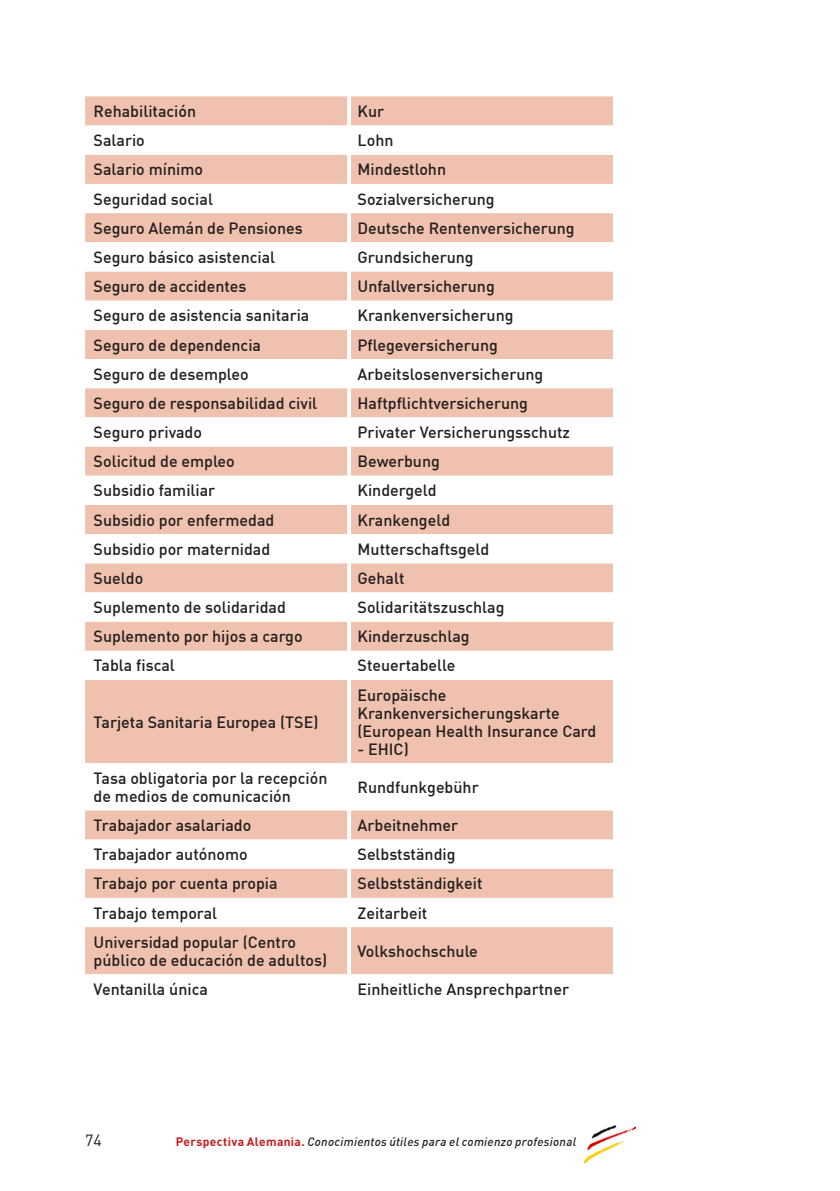
<style>
.page{position:relative;width:840px;height:1191px;background:#fff}
.page>*{position:absolute;margin:0;border:0;box-sizing:border-box;transform-origin:0 0}
.TABLA-CUERPO-PARRAFO{font:500 16px/18px "DIN";color:#231f20}
.t1{font:16px "DIN";color:#231f20}
.t2{font:italic 500 12px "DIN";letter-spacing:.025em;color:#231f20}
.s1{font-weight:700;font-style:normal;color:#c41c1d}
</style>
<div class="page">
<img style="left:583px;top:1125px;width:52px;height:38px">
<div style="left:85px;top:96px;width:527px;height:30px;background:#f0c1ae"></div>
<svg style="left:85px;top:155px;width:527px;height:819px;fill:#f0c1ae"></svg>
<hr style="left:347px;top:96px;width:4px;height:30px;background:#fff">
<hr style="left:347px;top:155px;width:4px;height:29px;background:#fff">
<hr style="left:347px;top:184px;width:4px;height:29px;background:#fff">
<hr style="left:347px;top:213px;width:4px;height:29px;background:#fff">
<hr style="left:347px;top:242px;width:4px;height:29px;background:#fff">
<hr style="left:347px;top:271px;width:4px;height:30px;background:#fff">
<hr style="left:347px;top:301px;width:4px;height:29px;background:#fff">
<hr style="left:347px;top:330px;width:4px;height:29px;background:#fff">
<hr style="left:347px;top:359px;width:4px;height:29px;background:#fff">
<hr style="left:347px;top:388px;width:4px;height:29px;background:#fff">
<hr style="left:347px;top:417px;width:4px;height:29px;background:#fff">
<hr style="left:347px;top:446px;width:4px;height:30px;background:#fff">
<hr style="left:347px;top:476px;width:4px;height:29px;background:#fff">
<hr style="left:347px;top:505px;width:4px;height:29px;background:#fff">
<hr style="left:347px;top:534px;width:4px;height:29px;background:#fff">
<hr style="left:347px;top:563px;width:4px;height:29px;background:#fff">
<hr style="left:347px;top:592px;width:4px;height:29px;background:#fff">
<hr style="left:347px;top:621px;width:4px;height:30px;background:#fff">
<hr style="left:347px;top:651px;width:4px;height:29px;background:#fff">
<hr style="left:347px;top:680px;width:4px;height:83px;background:#fff">
<hr style="left:347px;top:763px;width:4px;height:47px;background:#fff">
<hr style="left:347px;top:810px;width:4px;height:29px;background:#fff">
<hr style="left:347px;top:839px;width:4px;height:29px;background:#fff">
<hr style="left:347px;top:868px;width:4px;height:30px;background:#fff">
<hr style="left:347px;top:898px;width:4px;height:29px;background:#fff">
<hr style="left:347px;top:927px;width:4px;height:47px;background:#fff">
<p class="TABLA-CUERPO-PARRAFO" style="left:94px;top:102px;width:104px">Rehabilitación</p>
<p class="TABLA-CUERPO-PARRAFO" style="left:357px;top:102px;width:28px">Kur</p>
<p class="TABLA-CUERPO-PARRAFO" style="left:94px;top:131px;width:53px">Salario</p>
<p class="TABLA-CUERPO-PARRAFO" style="left:357px;top:131px;width:37px">Lohn</p>
<p class="TABLA-CUERPO-PARRAFO" style="left:94px;top:160px;width:111px">Salario mínimo</p>
<p class="TABLA-CUERPO-PARRAFO" style="left:357px;top:160px;width:90px">Mindestlohn</p>
<p class="TABLA-CUERPO-PARRAFO" style="left:94px;top:189px;width:121px">Seguridad social</p>
<p class="TABLA-CUERPO-PARRAFO" style="left:357px;top:189px;width:139px">Sozialversicherung</p>
<p class="TABLA-CUERPO-PARRAFO" style="left:94px;top:218px;width:210px">Seguro Alemán de Pensiones</p>
<p class="TABLA-CUERPO-PARRAFO" style="left:357px;top:218px;width:218px">Deutsche Rentenversicherung</p>
<p class="TABLA-CUERPO-PARRAFO" style="left:94px;top:248px;width:183px">Seguro básico asistencial</p>
<p class="TABLA-CUERPO-PARRAFO" style="left:357px;top:248px;width:118px">Grundsicherung</p>
<p class="TABLA-CUERPO-PARRAFO" style="left:94px;top:277px;width:154px">Seguro de accidentes</p>
<p class="TABLA-CUERPO-PARRAFO" style="left:357px;top:277px;width:139px">Unfallversicherung</p>
<p class="TABLA-CUERPO-PARRAFO" style="left:94px;top:306px;width:217px">Seguro de asistencia sanitaria</p>
<p class="TABLA-CUERPO-PARRAFO" style="left:357px;top:306px;width:157px">Krankenversicherung</p>
<p class="TABLA-CUERPO-PARRAFO" style="left:94px;top:335px;width:169px">Seguro de dependencia</p>
<p class="TABLA-CUERPO-PARRAFO" style="left:357px;top:335px;width:142px">Pflegeversicherung</p>
<p class="TABLA-CUERPO-PARRAFO" style="left:94px;top:364px;width:156px">Seguro de desempleo</p>
<p class="TABLA-CUERPO-PARRAFO" style="left:357px;top:364px;width:187px">Arbeitslosenversicherung</p>
<p class="TABLA-CUERPO-PARRAFO" style="left:94px;top:393px;width:225px">Seguro de responsabilidad civil</p>
<p class="TABLA-CUERPO-PARRAFO" style="left:357px;top:393px;width:172px">Haftpflichtversicherung</p>
<p class="TABLA-CUERPO-PARRAFO" style="left:94px;top:423px;width:110px">Seguro privado</p>
<p class="TABLA-CUERPO-PARRAFO" style="left:357px;top:423px;width:214px">Privater Versicherungsschutz</p>
<p class="TABLA-CUERPO-PARRAFO" style="left:94px;top:452px;width:143px">Solicitud de empleo</p>
<p class="TABLA-CUERPO-PARRAFO" style="left:357px;top:452px;width:84px">Bewerbung</p>
<p class="TABLA-CUERPO-PARRAFO" style="left:94px;top:481px;width:123px">Subsidio familiar</p>
<p class="TABLA-CUERPO-PARRAFO" style="left:357px;top:481px;width:81px">Kindergeld</p>
<p class="TABLA-CUERPO-PARRAFO" style="left:94px;top:510px;width:182px">Subsidio por enfermedad</p>
<p class="TABLA-CUERPO-PARRAFO" style="left:357px;top:510px;width:94px">Krankengeld</p>
<p class="TABLA-CUERPO-PARRAFO" style="left:94px;top:539px;width:178px">Subsidio por maternidad</p>
<p class="TABLA-CUERPO-PARRAFO" style="left:357px;top:539px;width:133px">Mutterschaftsgeld</p>
<p class="TABLA-CUERPO-PARRAFO" style="left:94px;top:568px;width:51px">Sueldo</p>
<p class="TABLA-CUERPO-PARRAFO" style="left:357px;top:568px;width:48px">Gehalt</p>
<p class="TABLA-CUERPO-PARRAFO" style="left:94px;top:598px;width:194px">Suplemento de solidaridad</p>
<p class="TABLA-CUERPO-PARRAFO" style="left:357px;top:598px;width:148px">Solidaritätszuschlag</p>
<p class="TABLA-CUERPO-PARRAFO" style="left:94px;top:627px;width:210px">Suplemento por hijos a cargo</p>
<p class="TABLA-CUERPO-PARRAFO" style="left:357px;top:627px;width:113px">Kinderzuschlag</p>
<p class="TABLA-CUERPO-PARRAFO" style="left:94px;top:656px;width:83px">Tabla fiscal</p>
<p class="TABLA-CUERPO-PARRAFO" style="left:357px;top:656px;width:99px">Steuertabelle</p>
<p class="TABLA-CUERPO-PARRAFO" style="left:94px;top:712px;width:226px">Tarjeta Sanitaria Europea (TSE)</p>
<p class="TABLA-CUERPO-PARRAFO" style="left:357px;top:685px;width:240px">Europäische<br>Krankenversicherungskarte (European Health Insurance Card</p>
<p class="TABLA-CUERPO-PARRAFO" style="left:357px;top:739px;width:53px">- EHIC)</p>
<p class="TABLA-CUERPO-PARRAFO" style="left:94px;top:768px;width:235px">Tasa obligatoria por la recepción de medios de comunicación</p>
<p class="TABLA-CUERPO-PARRAFO" style="left:357px;top:777px;width:123px">Rundfunkgebühr</p>
<p class="TABLA-CUERPO-PARRAFO" style="left:94px;top:815px;width:159px">Trabajador asalariado</p>
<p class="TABLA-CUERPO-PARRAFO" style="left:357px;top:815px;width:102px">Arbeitnehmer</p>
<p class="TABLA-CUERPO-PARRAFO" style="left:94px;top:845px;width:155px">Trabajador autónomo</p>
<p class="TABLA-CUERPO-PARRAFO" style="left:357px;top:845px;width:99px">Selbstständig</p>
<p class="TABLA-CUERPO-PARRAFO" style="left:94px;top:874px;width:185px">Trabajo por cuenta propia</p>
<p class="TABLA-CUERPO-PARRAFO" style="left:357px;top:874px;width:126px">Selbstständigkeit</p>
<p class="TABLA-CUERPO-PARRAFO" style="left:94px;top:903px;width:125px">Trabajo temporal</p>
<p class="TABLA-CUERPO-PARRAFO" style="left:357px;top:903px;width:71px">Zeitarbeit</p>
<p class="TABLA-CUERPO-PARRAFO" style="left:94px;top:932px;width:235px">Universidad popular (Centro público de educación de adultos)</p>
<p class="TABLA-CUERPO-PARRAFO" style="left:357px;top:941px;width:122px">Volkshochschule</p>
<p class="TABLA-CUERPO-PARRAFO" style="left:94px;top:979px;width:116px">Ventanilla única</p>
<p class="TABLA-CUERPO-PARRAFO" style="left:357px;top:979px;width:213px">Einheitliche Ansprechpartner</p>
<p class="t1" style="left:85px;top:1129px;width:18px">74</p>
<p class="t2" style="left:176px;top:1133px;width:402px"><span class="s1">Perspectiva Alemania.</span> Conocimientos útiles para el comienzo profesional</p>
</div>
